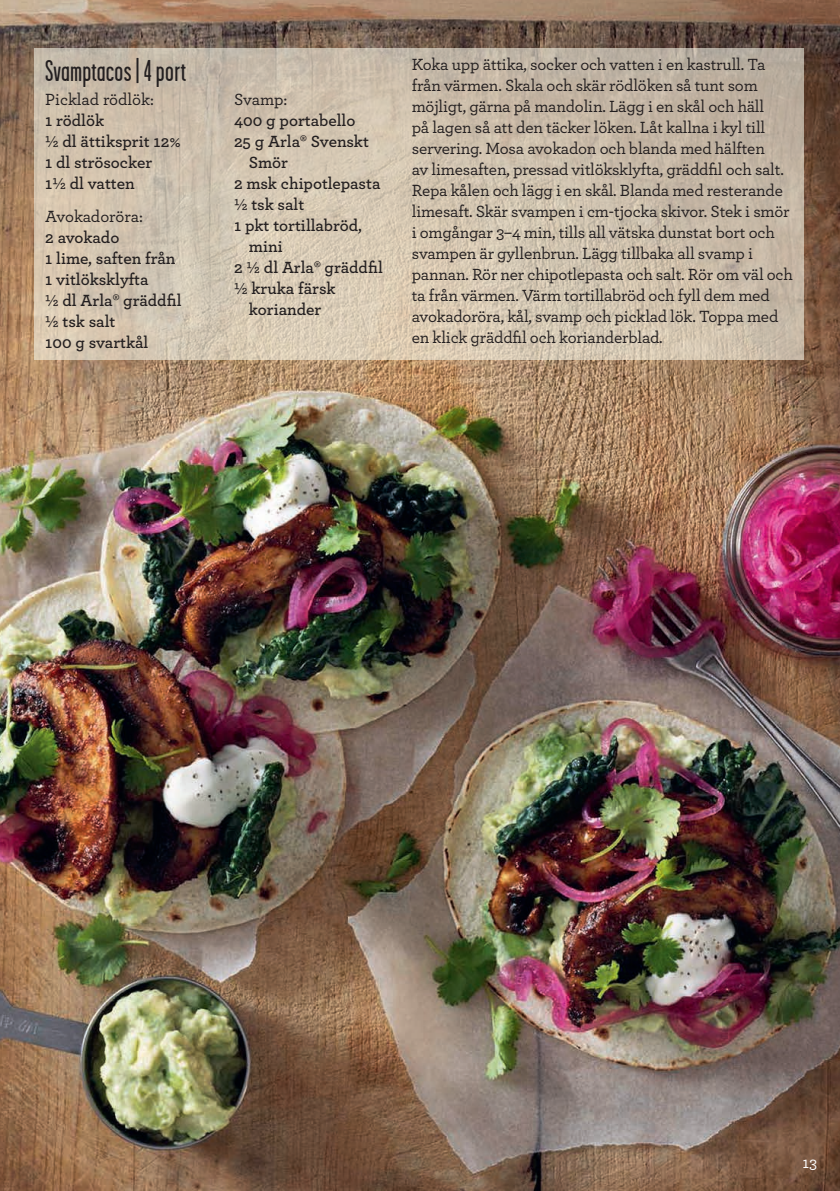
<style>
.page{position:relative;width:840px;height:1191px;background:#fff}
.page>*{position:absolute;margin:0;border:0;box-sizing:border-box;transform-origin:0 0}
.t1{font:30px "Garage Gothic";letter-spacing:.01em;color:#231f20}
.t2{font:500 17px/21px "Archer";letter-spacing:-.01em;color:#231f20}
.t3{font:600 17px/21px "Archer";color:#231f20}
.t4{font:500 16.4px "Archer";color:#fff}
</style>
<div class="page">
<img style="left:0;top:0;width:839px;height:1191px">
<svg style="left:34px;top:49px;width:769px;height:311px;background:#cec0ad"></svg>
<img style="left:0;top:0;width:1px;height:622px">
<h1 class="t1" style="left:45px;top:52px;width:142px">Svamptacos | 4 port</h1>
<p class="t2" style="left:45px;top:87px;width:110px">Picklad rödlök:</p>
<p class="t3" style="left:45px;top:108px;width:137px">1 rödlök<br>½ dl ättiksprit 12%<br>1 dl strösocker<br>1½ dl vatten</p>
<p class="t2" style="left:45px;top:204px;width:99px">Avokadoröra:</p>
<p class="t3" style="left:45px;top:225px;width:138px">2 avokado<br>1 lime, saften från<br>1 vitlöksklyfta<br>½ dl Arla® gräddfil ½ tsk salt<br>100 g svartkål</p>
<p class="t2" style="left:234px;top:88px;width:55px">Svamp:</p>
<p class="t3" style="left:234px;top:109px;width:123px">400 g portabello</p>
<p class="t3" style="left:234px;top:130px;width:136px">25 g Arla® Svenskt</p>
<p class="t3" style="left:249px;top:151px;width:41px">Smör</p>
<p class="t3" style="left:234px;top:172px;width:148px">2 msk chipotlepasta</p>
<p class="t3" style="left:234px;top:193px;width:72px">½ tsk salt</p>
<p class="t3" style="left:234px;top:214px;width:129px">1 pkt tortillabröd,</p>
<p class="t3" style="left:249px;top:235px;width:35px">mini</p>
<p class="t3" style="left:234px;top:256px;width:150px">2 ½ dl Arla® gräddfil</p>
<p class="t3" style="left:234px;top:277px;width:103px">½ kruka färsk</p>
<p class="t3" style="left:249px;top:298px;width:74px">koriander</p>
<p class="t2" style="left:411px;top:53px;width:382px">Koka upp ättika, socker och vatten i en kastrull. Ta från värmen. Skala och skär rödlöken så tunt som möjligt, gärna på mandolin. Lägg i en skål och häll<br>på lagen så att den täcker löken. Låt kallna i kyl till servering. Mosa avokadon och blanda med hälften<br>av limesaften, pressad vitlöksklyfta, gräddfil och salt.<br>Repa kålen och lägg i en skål. Blanda med resterande limesaft. Skär svampen i cm-tjocka skivor. Stek i smör i omgångar 3–4 min, tills all vätska dunstat bort och svampen är gyllenbrun. Lägg tillbaka all svamp i pannan. Rör ner chipotlepasta och salt. Rör om väl och ta från värmen. Värm tortillabröd och fyll dem med avokadoröra, kål, svamp och picklad lök. Toppa med en klick gräddfil och korianderblad.</p>
<p class="t4" style="left:802px;top:1151px;width:16px">13</p>
</div>
